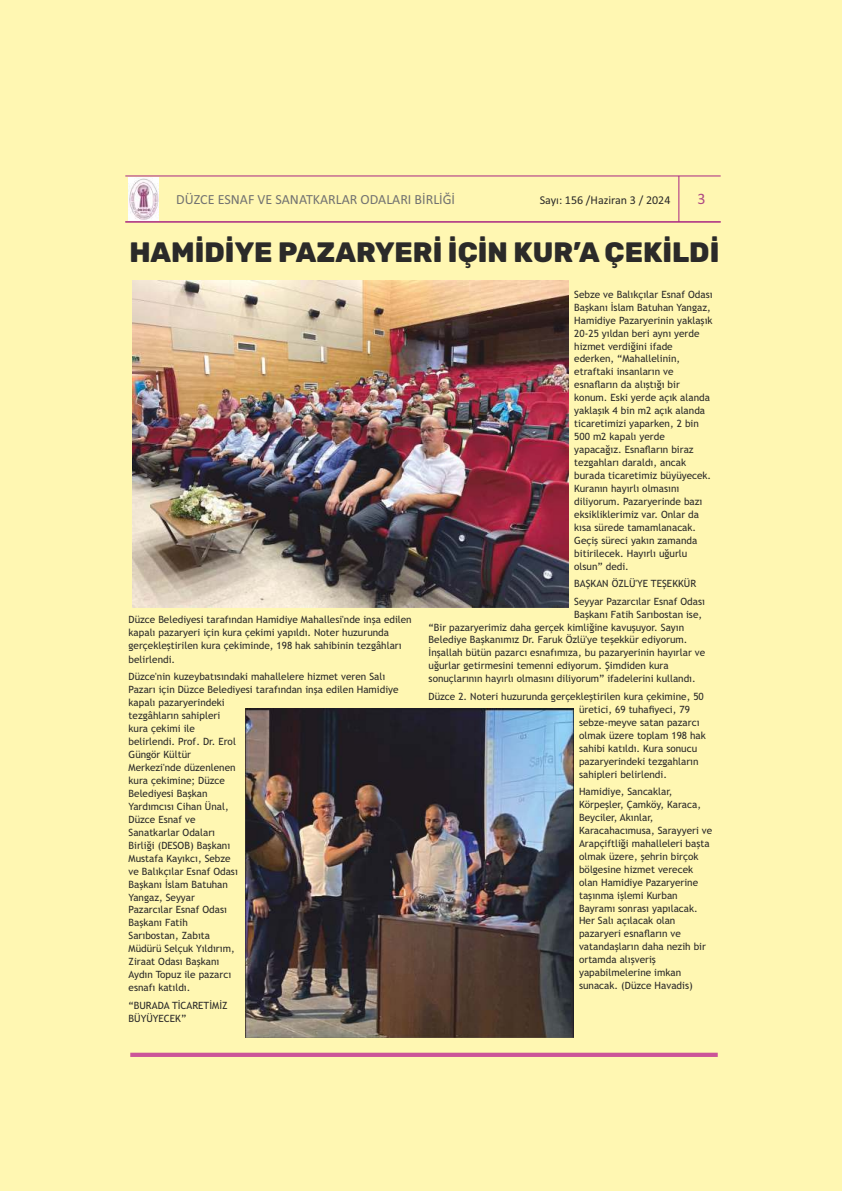
<style>
.page{position:relative;width:842px;height:1191px;background:#fff7b2}
.page>*{position:absolute;margin:0;border:0;box-sizing:border-box;transform-origin:0 0}
.t1{font:300 28px "Rubik";color:#2b2a29}
.t2{font:16px "Calibri";color:#ae4a84}
.t3{font:14px "Calibri";color:#727271}
.t4{font:12px "Calibri";color:#2b2a29}
.t5{font:10px/12.9px "Trebuchet MS";color:#2b2a29}
</style>
<div class="page">
<hr style="left:125px;top:176px;width:596px;height:1px;background:#a82682">
<hr style="left:679px;top:176px;width:1px;height:46px;background:#a82682">
<img style="left:128px;top:177px;width:31px;height:44px">
<hr style="left:125px;top:222px;width:596px;height:1px;background:#a82682">
<div style="left:130px;top:1052px;width:588px;height:5px;background:#cb5499"></div>
<img style="left:132px;top:280px;width:437px;height:327px">
<img style="left:246px;top:709px;width:327px;height:328px">
<h3 class="t3" style="left:176px;top:194px;width:280px">DÜZCE ESNAF VE SANATKARLAR ODALARI BİRLİĞİ</h3>
<p class="t4" style="left:540px;top:194px;width:132px">Sayı: 156 /Haziran 3 / 2024</p>
<h2 class="t2" style="left:697px;top:192px;width:10px">3</h2>
<h1 class="t1" style="left:129px;top:236px;width:591px">HAMİDİYE PAZARYERİ İÇİN KUR’A ÇEKİLDİ</h1>
<p class="t5" style="left:129px;top:613px;width:285px;line-height:13.4px">Düzce Belediyesi tarafından Hamidiye Mahallesi'nde inşa edilen kapalı pazaryeri için kura çekimi yapıldı. Noter huzurunda gerçekleştirilen kura çekiminde, 198 hak sahibinin tezgâhları belirlendi.</p>
<p class="t5" style="left:129px;top:671px;width:271px">Düzce'nin kuzeybatısındaki mahallelere hizmet veren Salı<br>Pazarı için Düzce Belediyesi tarafından inşa edilen Hamidiye kapalı pazaryerindeki<br>tezgâhların sahipleri<br>kura çekimi ile<br>belirlendi. Prof. Dr. Erol<br>Güngör Kültür<br>Merkezi'nde düzenlenen<br>kura çekimine; Düzce<br>Belediyesi Başkan<br>Yardımcısı Cihan Ünal,<br>Düzce Esnaf ve<br>Sanatkarlar Odaları<br>Birliği (DESOB) Başkanı<br>Mustafa Kayıkcı, Sebze<br>ve Balıkçılar Esnaf Odası<br>Başkanı İslam Batuhan<br>Yangaz, Seyyar<br>Pazarcılar Esnaf Odası<br>Başkanı Fatih<br>Sarıbostan, Zabıta<br>Müdürü Selçuk Yıldırım,<br>Ziraat Odası Başkanı<br>Aydın Topuz ile pazarcı<br>esnafı katıldı.</p>
<p class="t5" style="left:129px;top:999px;width:101px">“BURADA TİCARETİMİZ<br>BÜYÜYECEK”</p>
<p class="t5" style="left:574px;top:288px;width:140px">Sebze ve Balıkçılar Esnaf Odası<br>Başkanı İslam Batuhan Yangaz,<br>Hamidiye Pazaryerinin yaklaşık<br>20-25 yıldan beri aynı yerde hizmet verdiğini ifade ederken, “Mahallelinin, etraftaki insanların ve esnafların da alıştığı bir konum. Eski yerde açık alanda yaklaşık 4 bin m2 açık alanda ticaretimizi yaparken, 2 bin<br>500 m2 kapalı yerde yapacağız. Esnafların biraz tezgahları daraldı, ancak burada ticaretimiz büyüyecek.<br>Kuranın hayırlı olmasını diliyorum. Pazaryerinde bazı eksikliklerimiz var. Onlar da kısa sürede tamamlanacak.<br>Geçiş süreci yakın zamanda bitirilecek. Hayırlı uğurlu olsun” dedi.</p>
<p class="t5" style="left:574px;top:576px;width:132px;line-height:17.4px">BAŞKAN ÖZLÜ'YE TEŞEKKÜR<br>Seyyar Pazarcılar Esnaf Odası</p>
<p class="t5" style="left:429px;top:608px;width:278px;text-indent:146px">Başkanı Fatih Sarıbostan ise, “Bir pazaryerimiz daha gerçek kimliğine kavuşuyor. Sayın Belediye Başkanımız Dr. Faruk Özlü'ye teşekkür ediyorum.<br>İnşallah bütün pazarcı esnafımıza, bu pazaryerinin hayırlar ve uğurlar getirmesini temenni ediyorum. Şimdiden kura sonuçlarının hayırlı olmasını diliyorum” ifadelerini kullandı.</p>
<p class="t5" style="left:579px;top:690px;width:128px;text-indent:-150px">Düzce 2. Noteri huzurunda gerçekleştirilen kura çekimine, 50 üretici, 69 tuhafiyeci, 79 sebze-meyve satan pazarcı olmak üzere toplam 198 hak sahibi katıldı. Kura sonucu pazaryerindeki tezgahların sahipleri belirlendi.</p>
<p class="t5" style="left:579px;top:786px;width:135px">Hamidiye, Sancaklar,<br>Körpeşler, Çamköy, Karaca,<br>Beyciler, Akınlar,<br>Karacahacımusa, Sarayyeri ve<br>Arapçiftliği mahalleleri başta olmak üzere, şehrin birçok bölgesine hizmet verecek olan Hamidiye Pazaryerine taşınma işlemi Kurban<br>Bayramı sonrası yapılacak.<br>Her Salı açılacak olan pazaryeri esnafların ve vatandaşların daha nezih bir ortamda alışveriş yapabilmelerine imkan sunacak. (Düzce Havadis)</p>
</div>
